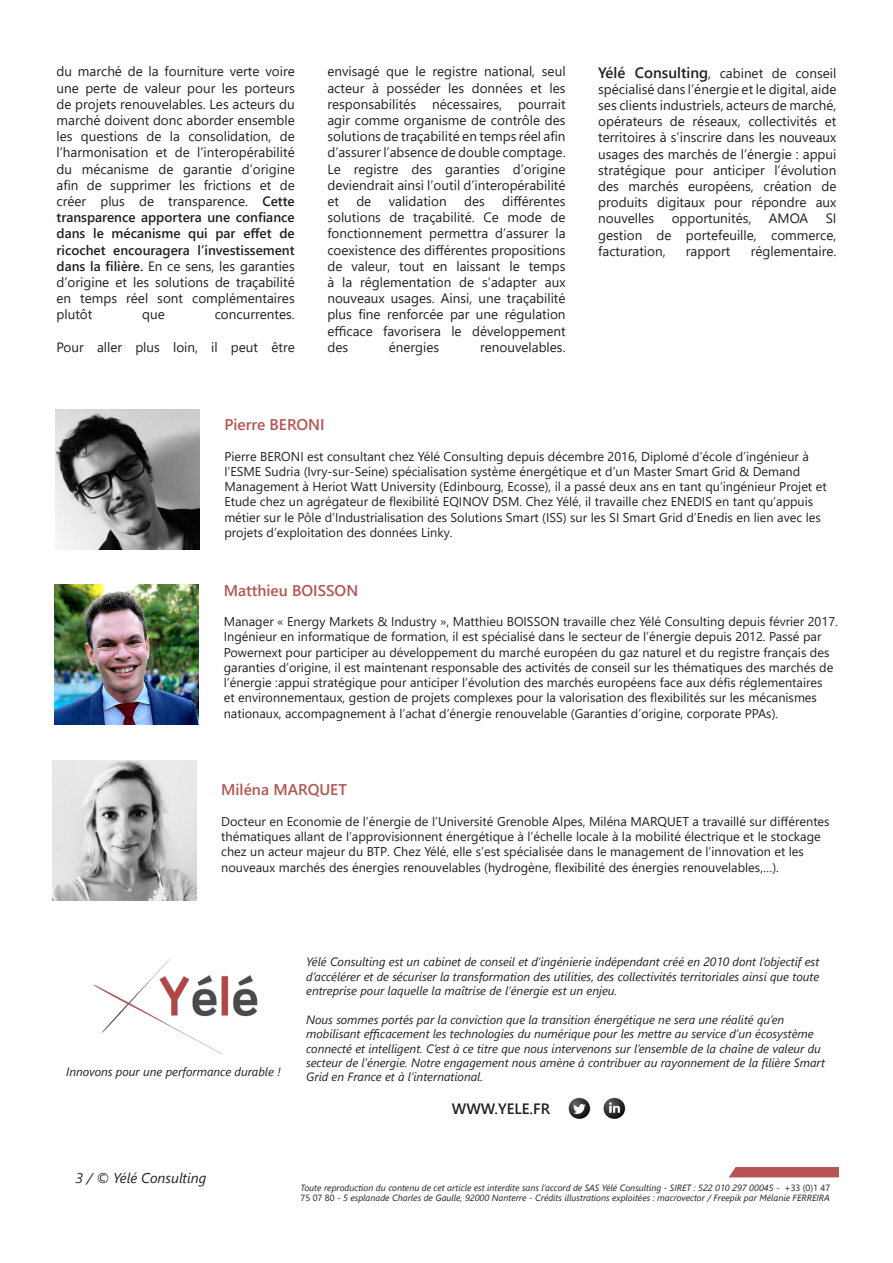
<style>
.page{position:relative;width:893px;height:1263px;background:#fff}
.page>*{position:absolute;margin:0;border:0;box-sizing:border-box;transform-origin:0 0}
.Corps_de_texte{font:600 15.45px "Segoe UI";color:#b45553}
.t1{font:600 15px "Segoe UI";color:#231f20}
.Titular_números_de_p{font:italic 14.1px "Segoe UI";color:#231f20}
.Corps_de_texte-2{font:13.5px/16.2px "Segoe UI";color:#231f20;text-align:justify}
.Corps_de_texte-3{font:12.75px/15.3px "Segoe UI";color:#231f20}
.t2{font:italic 12px/14.4px "Segoe UI";color:#231f20;text-align:justify}
.t3{font:italic 9px/10.8px "Segoe UI";color:#231f20}
.s1{font-weight:600}
.s2{font-weight:600;font-size:15px}
.s3{font-style:normal}
</style>
<div class="page">
<img style="left:55px;top:409px;width:144px;height:141px">
<img style="left:93px;top:959px;width:165px;height:95px">
<img style="left:55px;top:584px;width:144px;height:141px">
<img style="left:53px;top:760px;width:144px;height:141px">
<svg style="left:729px;top:1167px;width:110px;height:10px"></svg>
<img style="left:568px;top:1097px;width:23px;height:22px">
<img style="left:603px;top:1097px;width:23px;height:22px">
<p class="Corps_de_texte-2" style="left:57px;top:62px;width:240px">du marché de la fourniture verte voire une perte de valeur pour les porteurs de projets renouvelables. Les acteurs du marché doivent donc aborder ensemble les questions de la consolidation, de l’harmonisation et de l’interopérabilité du mécanisme de garantie d’origine afin de supprimer les frictions et de créer plus de transparence. <span class="s1">Cette transparence apportera une confiance dans le mécanisme qui par effet de ricochet encouragera l’investissement dans la filière.</span> En ce sens, les garanties d’origine et les solutions de traçabilité en temps réel sont complémentaires plutôt</p>
<p class="Corps_de_texte-2" style="left:142px;top:305px;width:24px">que</p>
<p class="Corps_de_texte-2" style="left:215px;top:305px;width:82px">concurrentes.</p>
<p class="Corps_de_texte-2" style="left:57px;top:338px;width:240px">Pour aller plus loin, il peut être</p>
<p class="Corps_de_texte-2" style="left:327px;top:62px;width:240px">envisagé que le registre national, seul acteur à posséder les données et les responsabilités nécessaires, pourrait agir comme organisme de contrôle des solutions de traçabilité en temps réel afin d’assurer l’absence de double comptage.<br>Le registre des garanties d’origine deviendrait ainsi l’outil d’interopérabilité et</p>
<p class="Corps_de_texte-2" style="left:327px;top:192px;width:240px;text-indent:175px">différentes solutions de traçabilité. Ce mode de fonctionnement permettra d’assurer la coexistence des différentes propositions de valeur, tout en laissant le temps à la réglementation de s’adapter aux nouveaux usages. Ainsi, une traçabilité plus fine renforcée par une régulation efficace favorisera le développement des</p>
<p class="Corps_de_texte-2" style="left:356px;top:192px;width:17px">de</p>
<p class="Corps_de_texte-2" style="left:389px;top:192px;width:60px">validation</p>
<p class="Corps_de_texte-2" style="left:464px;top:192px;width:22px">des</p>
<p class="Corps_de_texte-2" style="left:389px;top:338px;width:52px">énergies</p>
<p class="Corps_de_texte-2" style="left:480px;top:338px;width:87px">renouvelables.</p>
<p class="Corps_de_texte-2" style="left:598px;top:63px;width:240px"><span class="s2">Yélé Consulting</span>, cabinet de conseil spécialisé dans l’énergie et le digital, aide ses clients industriels, acteurs de marché, opérateurs de réseaux, collectivités et territoires à s’inscrire dans les nouveaux usages des marchés de l’énergie : appui stratégique pour anticiper l’évolution des marchés européens, création de produits digitaux pour répondre aux nouvelles</p>
<p class="Corps_de_texte-2" style="left:672px;top:209px;width:81px">opportunités,</p>
<p class="Corps_de_texte-2" style="left:769px;top:209px;width:41px">AMOA</p>
<p class="Corps_de_texte-2" style="left:598px;top:209px;width:240px;text-indent:227px">SI gestion de portefeuille, commerce, facturation,</p>
<p class="Corps_de_texte-2" style="left:686px;top:242px;width:46px">rapport</p>
<p class="Corps_de_texte-2" style="left:751px;top:242px;width:87px">réglementaire.</p>
<p class="Corps_de_texte" style="left:224px;top:410px;width:102px">Pierre BERONI</p>
<p class="Corps_de_texte-3" style="left:224px;top:447px;width:604px">Pierre BERONI est consultant chez Yélé Consulting depuis décembre 2016, Diplomé d’école d’ingénieur à l’ESME Sudria (Ivry-sur-Seine) spécialisation système énergétique et d’un Master Smart Grid &amp; Demand Management à Heriot Watt University (Edinbourg, Ecosse), il a passé deux ans en tant qu’ingénieur Projet et Etude chez un agrégateur de flexibilité EQINOV DSM. Chez Yélé, il travaille chez ENEDIS en tant qu’appuis métier sur le Pôle d’Industrialisation des Solutions Smart (ISS) sur les SI Smart Grid d’Enedis en lien avec les projets d’exploitation des données Linky.</p>
<p class="Corps_de_texte" style="left:224px;top:575px;width:136px">Matthieu BOISSON</p>
<p class="Corps_de_texte-3" style="left:224px;top:613px;width:616px">Manager « Energy Markets &amp; Industry », Matthieu BOISSON travaille chez Yélé Consulting depuis février 2017.<br>Ingénieur en informatique de formation, il est spécialisé dans le secteur de l’énergie depuis 2012. Passé par Powernext pour participer au développement du marché européen du gaz naturel et du registre français des garanties d’origine, il est maintenant responsable des activités de conseil sur les thématiques des marchés de l’énergie :appui stratégique pour anticiper l’évolution des marchés européens face aux défis réglementaires<br>et environnementaux, gestion de projets complexes pour la valorisation des flexibilités sur les mécanismes nationaux, accompagnement à l’achat d’énergie renouvelable (Garanties d’origine, corporate PPAs).</p>
<p class="Corps_de_texte" style="left:221px;top:775px;width:127px">Miléna MARQUET</p>
<p class="Corps_de_texte-3" style="left:221px;top:813px;width:610px">Docteur en Economie de l’énergie de l’Université Grenoble Alpes, Miléna MARQUET a travaillé sur différentes thématiques allant de l’approvisionnent énergétique à l’échelle locale à la mobilité électrique et le stockage chez un acteur majeur du BTP. Chez Yélé, elle s’est spécialisée dans le management de l’innovation et les nouveaux marchés des énergies renouvelables (hydrogène, flexibilité des énergies renouvelables,…).</p>
<p class="t2" style="left:66px;top:1062px;width:216px">Innovons pour une performance durable !</p>
<p class="t2" style="left:306px;top:953px;width:514px">Yélé Consulting est un cabinet de conseil et d’ingénierie indépendant créé en 2010 dont l’objectif est d’accélérer et de sécuriser la transformation des utilities, des collectivités territoriales ainsi que toute entreprise pour laquelle la maîtrise de l’énergie est un enjeu.</p>
<p class="t2" style="left:306px;top:1010px;width:520px;text-align:left">Nous sommes portés par la conviction que la transition énergétique ne sera une réalité qu’en mobilisant efficacement les technologies du numérique pour les mettre au service d’un écosystème connecté et intelligent. C’est à ce titre que nous intervenons sur l’ensemble de la chaîne de valeur du secteur de l’énergie. Notre engagement nous amène à contribuer au rayonnement de la filière Smart Grid en France et à l’international.</p>
<p class="t1" style="left:452px;top:1094px;width:100px">WWW.YELE.FR</p>
<p class="Titular_números_de_p" style="left:75px;top:1164px;width:132px">3 / © Yélé Consulting</p>
<p class="t3" style="left:301px;top:1180px;width:531px">Toute reproduction du contenu de cet article est interdite sans l’accord de SAS Yélé Consulting - SIRET : 522 010 297 00045 - <span class="s3">+33 (0)1 47<br>75 07 80 -</span> 5 esplanade Charles de Gaulle, 92000 Nanterre - Crédits illustrations exploitées : macrovector / Freepik par Mélanie FERREIRA</p>
</div>
